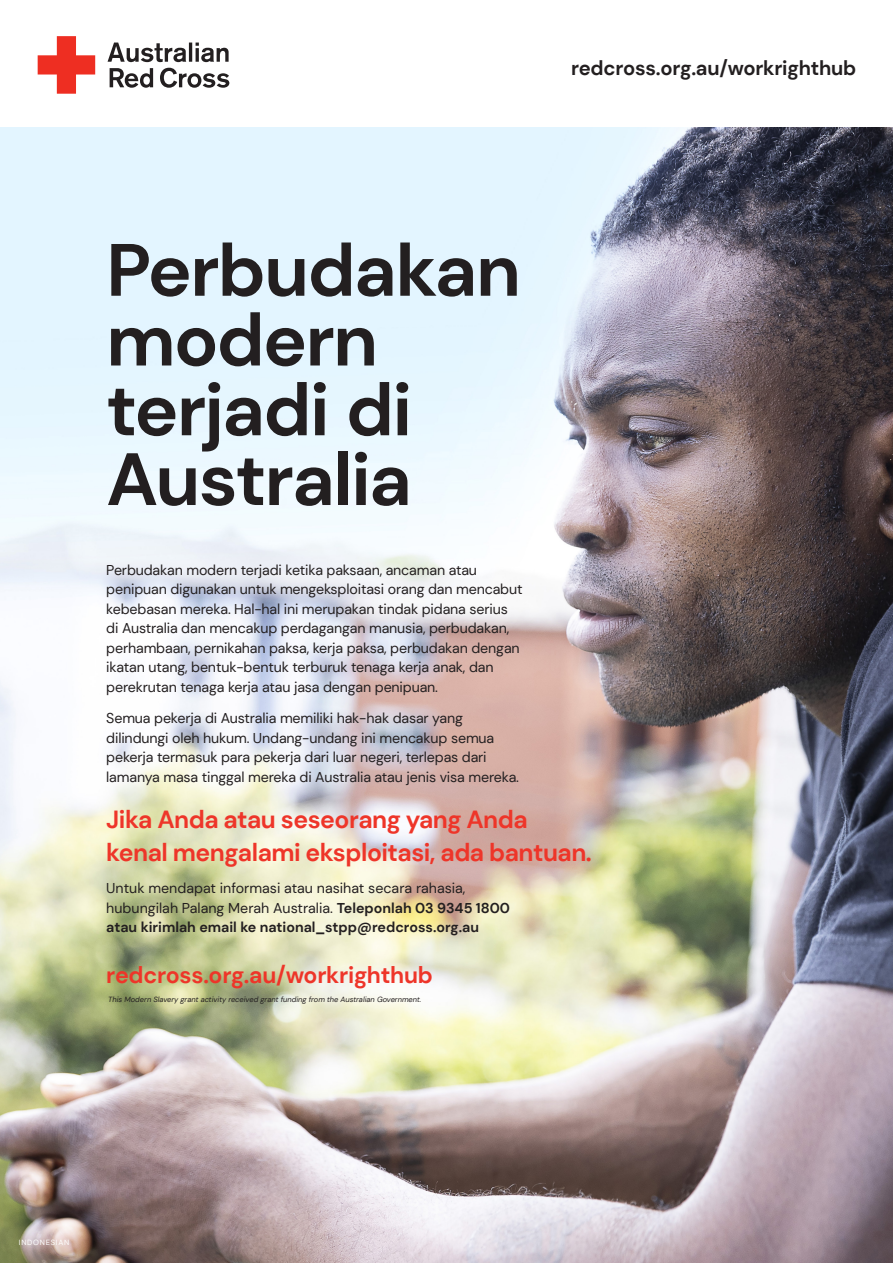
<style>
.page{position:relative;width:893px;height:1263px;background:#fff}
.page>*{position:absolute;margin:0;border:0;box-sizing:border-box;transform-origin:0 0}
.t1{font:700 73.95px/69.8px "DM Sans";letter-spacing:-.025em;color:#231f20}
.BODY{font:700 24.75px/32.5px "DM Sans";letter-spacing:-.02em;color:#ee3529}
.BODY-2{font:700 23.1px "DM Sans";letter-spacing:-.01em;color:#ee3529}
.BODY-3{font:700 20.17px "DM Sans";letter-spacing:-.01em;color:#231f20}
.BODY-4{font:14.25px/19.5px "DM Sans";letter-spacing:-.01em;color:#231f20}
.t2{font:italic 7.5px "DM Sans";color:#231f20}
.BODY_BULLET{font:7.5px "DM Sans";letter-spacing:.1em;color:#fff}
.s1{font-weight:700}
</style>
<div class="page">
<img style="left:0;top:128px;width:893px;height:1135px">
<svg style="left:108px;top:43px;width:121px;height:45px"></svg>
<svg style="left:38px;top:36px;width:57px;height:58px"></svg>
<p class="BODY-3" style="left:571px;top:55px;width:287px">redcross.org.au/workrighthub</p>
<h1 class="t1" style="left:106px;top:235px;width:416px">Perbudakan modern terjadi di<br>Australia</h1>
<p class="BODY-4" style="left:106px;top:560px;width:418px">Perbudakan modern terjadi ketika paksaan, ancaman atau penipuan digunakan untuk mengeksploitasi orang dan mencabut kebebasan mereka. Hal-hal ini merupakan tindak pidana serius di Australia dan mencakup perdagangan manusia, perbudakan, perhambaan, pernikahan paksa, kerja paksa, perbudakan dengan ikatan utang, bentuk-bentuk terburuk tenaga kerja anak, dan perekrutan tenaga kerja atau jasa dengan penipuan.</p>
<p class="BODY-4" style="left:106px;top:708px;width:414px">Semua pekerja di Australia memiliki hak-hak dasar yang dilindungi oleh hukum. Undang-undang ini mencakup semua pekerja termasuk para pekerja dari luar negeri, terlepas dari lamanya masa tinggal mereka di Australia atau jenis visa mereka.</p>
<p class="BODY" style="left:106px;top:803px;width:487px">Jika Anda atau seseorang yang Anda kenal mengalami eksploitasi, ada bantuan.</p>
<p class="BODY-4" style="left:106px;top:878px;width:405px">Untuk mendapat informasi atau nasihat secara rahasia, hubungilah Palang Merah Australia. <span class="s1">Teleponlah 03 9345 1800 atau kirimlah email ke national_stpp@redcross.org.au</span></p>
<p class="BODY-2" style="left:106px;top:960px;width:328px">redcross.org.au/workrighthub</p>
<p class="t2" style="left:108px;top:995px;width:315px">This Modern Slavery grant activity received grant funding from the Australian Government.</p>
<p class="BODY_BULLET" style="left:19px;top:1238px;width:52px">INDONESIAN</p>
</div>
